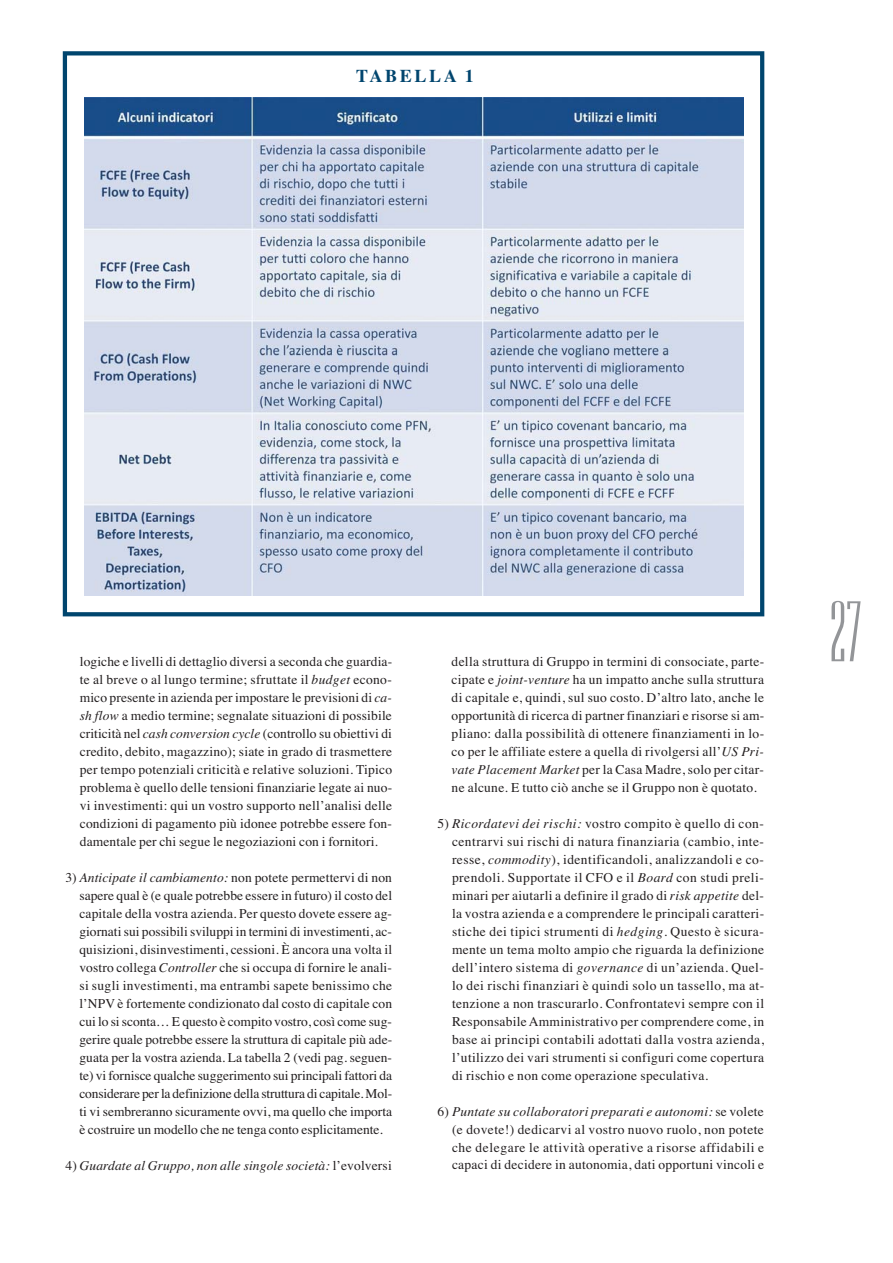
<style>
.page{position:relative;width:893px;height:1263px;background:#fff}
.page>*{position:absolute;margin:0;border:0;box-sizing:border-box;transform-origin:0 0}
.t1{font:90px "Iris Let Plain";color:#939598}
.t2{font:700 18px "Times";letter-spacing:.15em;color:#00456e}
.t3{font:13.5px/18px "Times";letter-spacing:.02em;color:#231f20;text-align:justify}
.t4{font:italic 13.5px "Times";letter-spacing:.01em;color:#231f20}
.s1{font-style:italic}
.s2{font-style:normal}
</style>
<div class="page">
<div style="left:63px;top:51px;width:701px;height:565px;border:4px solid #00456e"></div>
<img style="left:84px;top:98px;width:659px;height:497px">
<h2 class="t2" style="left:356px;top:69px;width:119px">TABELLA 1</h2>
<p class="t3" style="left:80px;top:654px;width:314px">logiche e livelli di dettaglio diversi a seconda che guardia&shy;te al breve o al lungo termine; sfruttate il <span class="s1">budget</span> econo&shy;mico presente in azienda per impostare le previsioni di <span class="s1">ca&shy;sh flow</span> a medio termine; segnalate situazioni di possibile criticità nel <span class="s1">cash conversion cycle</span> (controllo su obiettivi di credito, debito, magazzino); siate in grado di trasmettere per tempo potenziali criticità e relative soluzioni. Tipico problema è quello delle tensioni finanziarie legate ai nuo&shy;vi investimenti: qui un vostro supporto nell’analisi delle condizioni di pagamento più idonee potrebbe essere fon&shy;damentale per chi segue le negoziazioni con i fornitori.</p>
<p class="t3" style="left:79px;top:869px;width:314px;text-indent:-14px">3) <span class="s1">Anticipate il cambiamento:</span> non potete permettervi di non sapere qual è (e quale potrebbe essere in futuro) il costo del capitale della vostra azienda. Per questo dovete essere ag&shy;giornati sui possibili sviluppi in termini di investimenti, ac&shy;quisizioni, disinvestimenti, cessioni. È ancora una volta il vostro collega <span class="s1">Controller</span> che si occupa di fornire le anali&shy;si sugli investimenti, ma entrambi sapete benissimo che l’NPV è fortemente condizionato dal costo di capitale con cui lo si sconta… E questo è compito vostro, così come sug&shy;gerire quale potrebbe essere la struttura di capitale più ade&shy;guata per la vostra azienda. La tabella 2 (vedi pag. seguen&shy;te) vi fornisce qualche suggerimento sui principali fattori da considerare per la definizione della struttura di capitale. Mol&shy;ti vi sembreranno sicuramente ovvi, ma quello che importa è costruire un modello che ne tenga conto esplicitamente.</p>
<p class="t4" style="left:65px;top:1160px;width:328px"><span class="s2">4)</span> Guardate al Gruppo, non alle singole società: <span class="s2">l’evolversi</span></p>
<p class="t3" style="left:451px;top:654px;width:314px">della struttura di Gruppo in termini di consociate, parte&shy;cipate e <span class="s1">joint-venture</span> ha un impatto anche sulla struttura di capitale e, quindi, sul suo costo. D’altro lato, anche le opportunità di ricerca di partner finanziari e risorse si am&shy;pliano: dalla possibilità di ottenere finanziamenti in lo&shy;co per le affiliate estere a quella di rivolgersi all’<span class="s1">US Pri&shy;vate Placement Market</span> per la Casa Madre, solo per citar&shy;ne alcune. E tutto ciò anche se il Gruppo non è quotato.</p>
<p class="t3" style="left:452px;top:815px;width:314px;text-indent:-15px">5) <span class="s1">Ricordatevi dei rischi:</span> vostro compito è quello di con&shy;centrarvi sui rischi di natura finanziaria (cambio, inte&shy;resse, <span class="s1">commodity</span>), identificandoli, analizzandoli e co&shy;prendoli. Supportate il CFO e il <span class="s1">Board</span> con studi preli&shy;minari per aiutarli a definire il grado di <span class="s1">risk appetite</span> del&shy;la vostra azienda e a comprendere le principali caratteri&shy;stiche dei tipici strumenti di <span class="s1">hedging</span>. Questo è sicura&shy;mente un tema molto ampio che riguarda la definizione dell’intero sistema di <span class="s1">governance</span> di un’azienda. Quel&shy;lo dei rischi finanziari è quindi solo un tassello, ma at&shy;tenzione a non trascurarlo. Confrontatevi sempre con il Responsabile Amministrativo per comprendere come, in base ai principi contabili adottati dalla vostra azienda, l’utilizzo dei vari strumenti si configuri come copertura di rischio e non come operazione speculativa.</p>
<p class="t3" style="left:452px;top:1103px;width:313px;text-indent:-15px">6) <span class="s1">Puntate su collaboratori preparati e autonomi:</span> se volete (e dovete!) dedicarvi al vostro nuovo ruolo, non potete che delegare le attività operative a risorse affidabili e capaci di decidere in autonomia, dati opportuni vincoli e</p>
<h1 class="t1" style="left:829px;top:578px;width:34px">27</h1>
</div>
